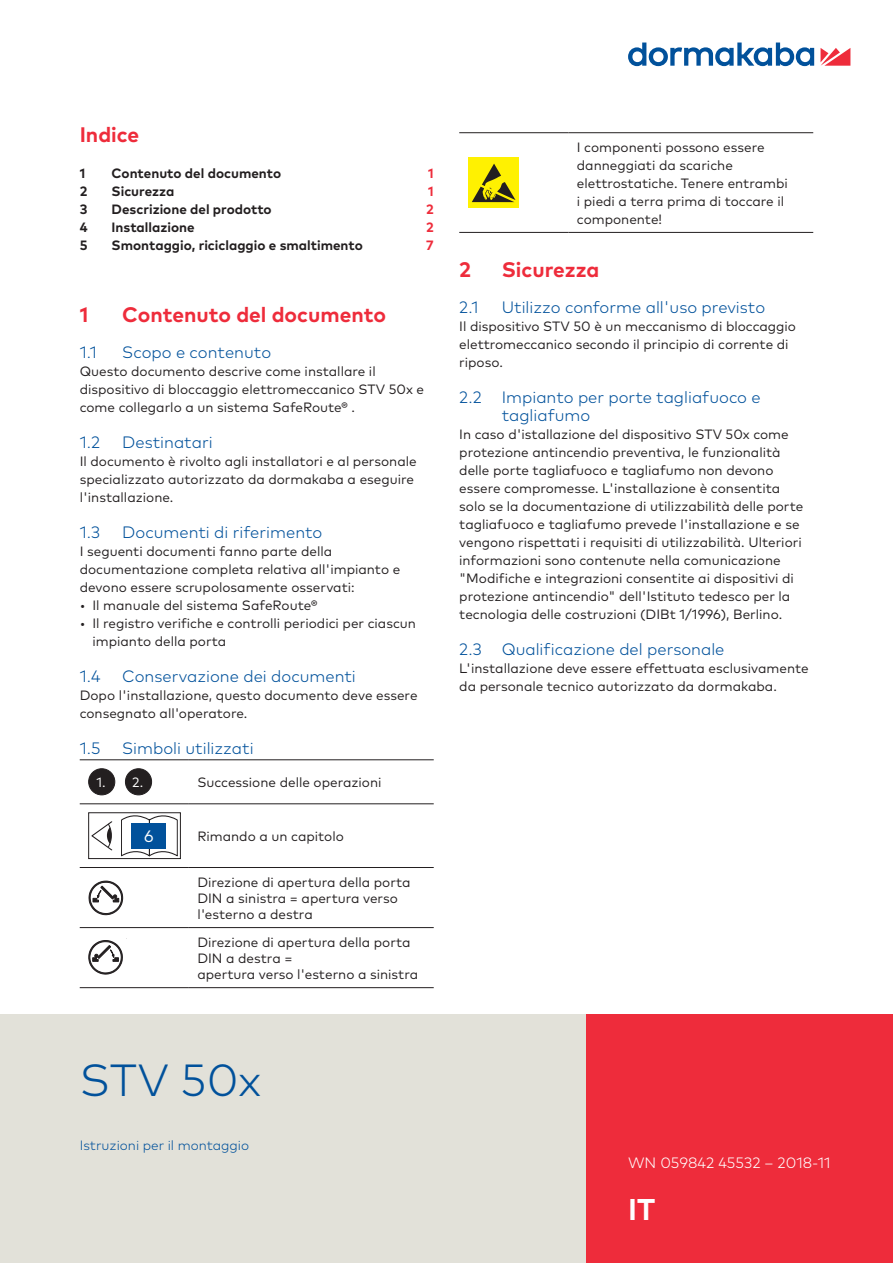
<style>
.page{position:relative;width:893px;height:1263px;background:#fff}
.page>*{position:absolute;margin:0;border:0;box-sizing:border-box;transform-origin:0 0}
.t1{font:300 45px "Mark Pro";color:#01519b}
.t2{font:700 30px "Mark Pro";color:#fff}
.ToC_title{font:700 21px "Mark Pro";color:#ee2c3b}
.t3{font:300 16.5px/18px "Mark Pro";color:#01519b}
.t4{font:16.5px "Mark Pro";color:#fff}
.t5{font:300 15px "Mark Pro";color:#fff}
.Body_text{font:13.5px/18px "Mark Pro";color:#231f20}
.Table_text{font:13.5px/18px "Mark Pro";color:#231f20}
.t6{font:700 13.5px "Mark Pro";color:#231f20}
.t7{font:300 13.5px "Mark Pro";color:#01519b}
.t8{font:700 13.5px "Mark Pro";color:#ee2c3b}
.Body_text-2{font:13.5px "Mark Pro";color:#fff}
</style>
<div class="page">
<div style="left:585px;top:1015px;width:308px;height:248px;background:#ee2c3b"></div>
<svg style="left:820px;top:48px;width:30px;height:18px"></svg>
<svg style="left:628px;top:43px;width:186px;height:23px"></svg>
<div style="left:0;top:1015px;width:585px;height:248px;background:#e2e1d9"></div>
<hr style="left:80px;top:759px;width:109px;height:1px;background:#231f20">
<hr style="left:189px;top:759px;width:245px;height:1px;background:#231f20">
<hr style="left:80px;top:803px;width:109px;height:1px;background:#231f20">
<hr style="left:189px;top:803px;width:245px;height:1px;background:#231f20">
<hr style="left:80px;top:867px;width:109px;height:1px;background:#231f20">
<hr style="left:189px;top:867px;width:245px;height:1px;background:#231f20">
<hr style="left:80px;top:927px;width:109px;height:1px;background:#231f20">
<hr style="left:189px;top:927px;width:245px;height:1px;background:#231f20">
<hr style="left:80px;top:987px;width:109px;height:1px;background:#231f20">
<hr style="left:189px;top:987px;width:245px;height:1px;background:#231f20">
<div style="left:89px;top:769px;width:26px;height:26px;background:#231f20;border-radius:50%"></div>
<div style="left:88px;top:768px;width:27px;height:27px;border:1px solid #231f20;border-radius:50%"></div>
<div style="left:125px;top:769px;width:27px;height:26px;background:#231f20;border-radius:50%"></div>
<div style="left:125px;top:768px;width:27px;height:27px;border:1px solid #231f20;border-radius:50%"></div>
<svg style="left:121px;top:815px;width:57px;height:42px"></svg>
<svg style="left:91px;top:821px;width:22px;height:30px"></svg>
<div style="left:88px;top:812px;width:93px;height:47px;border:1px solid #231f20"></div>
<div style="left:132px;top:823px;width:34px;height:25px;background:#01519b"></div>
<svg style="left:88px;top:880px;width:36px;height:36px"></svg>
<svg style="left:88px;top:940px;width:35px;height:35px"></svg>
<hr style="left:459px;top:132px;width:109px;height:1px;background:#231f20">
<hr style="left:568px;top:132px;width:245px;height:1px;background:#231f20">
<hr style="left:459px;top:232px;width:109px;height:1px;background:#231f20">
<hr style="left:568px;top:232px;width:245px;height:1px;background:#231f20">
<div style="left:469px;top:158px;width:50px;height:50px;background:#fff101"></div>
<svg style="left:472px;top:164px;width:44px;height:38px"></svg>
<p class="ToC_title" style="left:80px;top:118px;width:61px">Indice</p>
<p class="t6" style="left:80px;top:162px;width:7px">1</p>
<p class="t6" style="left:112px;top:162px;width:171px">Contenuto del documento</p>
<p class="t8" style="left:428px;top:162px;width:7px">1</p>
<p class="t6" style="left:80px;top:180px;width:9px">2</p>
<p class="t6" style="left:112px;top:180px;width:64px">Sicurezza</p>
<p class="t8" style="left:428px;top:180px;width:7px">1</p>
<p class="t6" style="left:80px;top:198px;width:9px">3</p>
<p class="t6" style="left:112px;top:198px;width:162px">Descrizione del prodotto</p>
<p class="t8" style="left:426px;top:198px;width:9px">2</p>
<p class="t6" style="left:80px;top:216px;width:9px">4</p>
<p class="t6" style="left:112px;top:216px;width:85px">Installazione</p>
<p class="t8" style="left:426px;top:216px;width:9px">2</p>
<p class="t6" style="left:80px;top:234px;width:9px">5</p>
<p class="t6" style="left:112px;top:234px;width:253px">Smontaggio, riciclaggio e smaltimento</p>
<p class="t8" style="left:426px;top:234px;width:9px">7</p>
<p class="ToC_title" style="left:80px;top:298px;width:10px">1</p>
<p class="ToC_title" style="left:122px;top:298px;width:265px">Contenuto del documento</p>
<p class="t3" style="left:80px;top:341px;width:19px">1.1</p>
<p class="t3" style="left:122px;top:341px;width:150px">Scopo e contenuto</p>
<p class="Body_text" style="left:80px;top:361px;width:346px">Questo documento descrive come installare il dispositivo di bloccaggio elettromeccanico STV 50x e come collegarlo a un sistema SafeRoute® .</p>
<p class="t3" style="left:80px;top:431px;width:22px">1.2</p>
<p class="t3" style="left:122px;top:431px;width:92px">Destinatari</p>
<p class="Body_text" style="left:80px;top:451px;width:338px">Il documento è rivolto agli installatori e al personale specializzato autorizzato da dormakaba a eseguire l'installazione.</p>
<p class="t3" style="left:80px;top:521px;width:22px">1.3</p>
<p class="t3" style="left:122px;top:521px;width:202px">Documenti di riferimento</p>
<p class="Body_text" style="left:80px;top:541px;width:322px">I seguenti documenti fanno parte della documentazione completa relativa all'impianto e devono essere scrupolosamente osservati:</p>
<p class="Body_text" style="left:80px;top:595px;width:239px">• Il manuale del sistema SafeRoute®</p>
<p class="Body_text" style="left:92px;top:613px;width:325px;text-indent:-13px">• Il registro verifiche e controlli periodici per ciascun impianto della porta</p>
<p class="t3" style="left:80px;top:665px;width:23px">1.4</p>
<p class="t3" style="left:122px;top:665px;width:235px">Conservazione dei documenti</p>
<p class="Body_text" style="left:80px;top:685px;width:339px">Dopo l'installazione, questo documento deve essere consegnato all'operatore.</p>
<p class="t3" style="left:80px;top:737px;width:22px">1.5</p>
<p class="t3" style="left:122px;top:737px;width:133px">Simboli utilizzati</p>
<p class="Body_text-2" style="left:96px;top:772px;width:11px">1.</p>
<p class="Body_text-2" style="left:132px;top:772px;width:13px">2.</p>
<p class="Body_text" style="left:197px;top:772px;width:186px">Successione delle operazioni</p>
<p class="t4" style="left:144px;top:824px;width:11px">6</p>
<p class="Body_text" style="left:197px;top:826px;width:148px">Rimando a un capitolo</p>
<p class="Body_text" style="left:197px;top:873px;width:215px;line-height:16.2px">Direzione di apertura della porta<br>DIN a sinistra = apertura verso l'esterno a destra</p>
<p class="Body_text" style="left:197px;top:933px;width:222px;line-height:16.2px">Direzione di apertura della porta<br>DIN a destra =<br>apertura verso l'esterno a sinistra</p>
<p class="Table_text" style="left:577px;top:137px;width:212px">I componenti possono essere danneggiati da scariche elettrostatiche. Tenere entrambi i piedi a terra prima di toccare il componente!</p>
<p class="ToC_title" style="left:459px;top:253px;width:13px">2</p>
<p class="ToC_title" style="left:502px;top:253px;width:99px">Sicurezza</p>
<p class="t3" style="left:459px;top:296px;width:21px">2.1</p>
<p class="t3" style="left:502px;top:296px;width:265px">Utilizzo conforme all'uso previsto</p>
<p class="Body_text" style="left:459px;top:316px;width:338px">Il dispositivo STV 50 è un meccanismo di bloccaggio elettromeccanico secondo il principio di corrente di riposo.</p>
<p class="t3" style="left:502px;top:386px;width:260px;text-indent:-43px">2.2 Impianto per porte tagliafuoco e tagliafumo</p>
<p class="Body_text" style="left:459px;top:424px;width:346px">In caso d'istallazione del dispositivo STV 50x come protezione antincendio preventiva, le funzionalità delle porte tagliafuoco e tagliafumo non devono essere compromesse. L'installazione è consentita solo se la documentazione di utilizzabilità delle porte tagliafuoco e tagliafumo prevede l'installazione e se vengono rispettati i requisiti di utilizzabilità. Ulteriori informazioni sono contenute nella comunicazione "Modifiche e integrazioni consentite ai dispositivi di protezione antincendio" dell'Istituto tedesco per la tecnologia delle costruzioni (DIBt 1/1996), Berlino.</p>
<p class="t3" style="left:459px;top:638px;width:267px">2.3 Qualificazione del personale</p>
<p class="Body_text" style="left:459px;top:658px;width:351px">L'installazione deve essere effettuata esclusivamente da personale tecnico autorizzato da dormakaba.</p>
<h1 class="t1" style="left:80px;top:1046px;width:183px">STV 50x</h1>
<p class="t7" style="left:80px;top:1135px;width:171px">Istruzioni per il montaggio</p>
<p class="t5" style="left:628px;top:1151px;width:204px">WN 059842 45532 – 2018-11</p>
<h2 class="t2" style="left:628px;top:1187px;width:29px">IT</h2>
</div>
